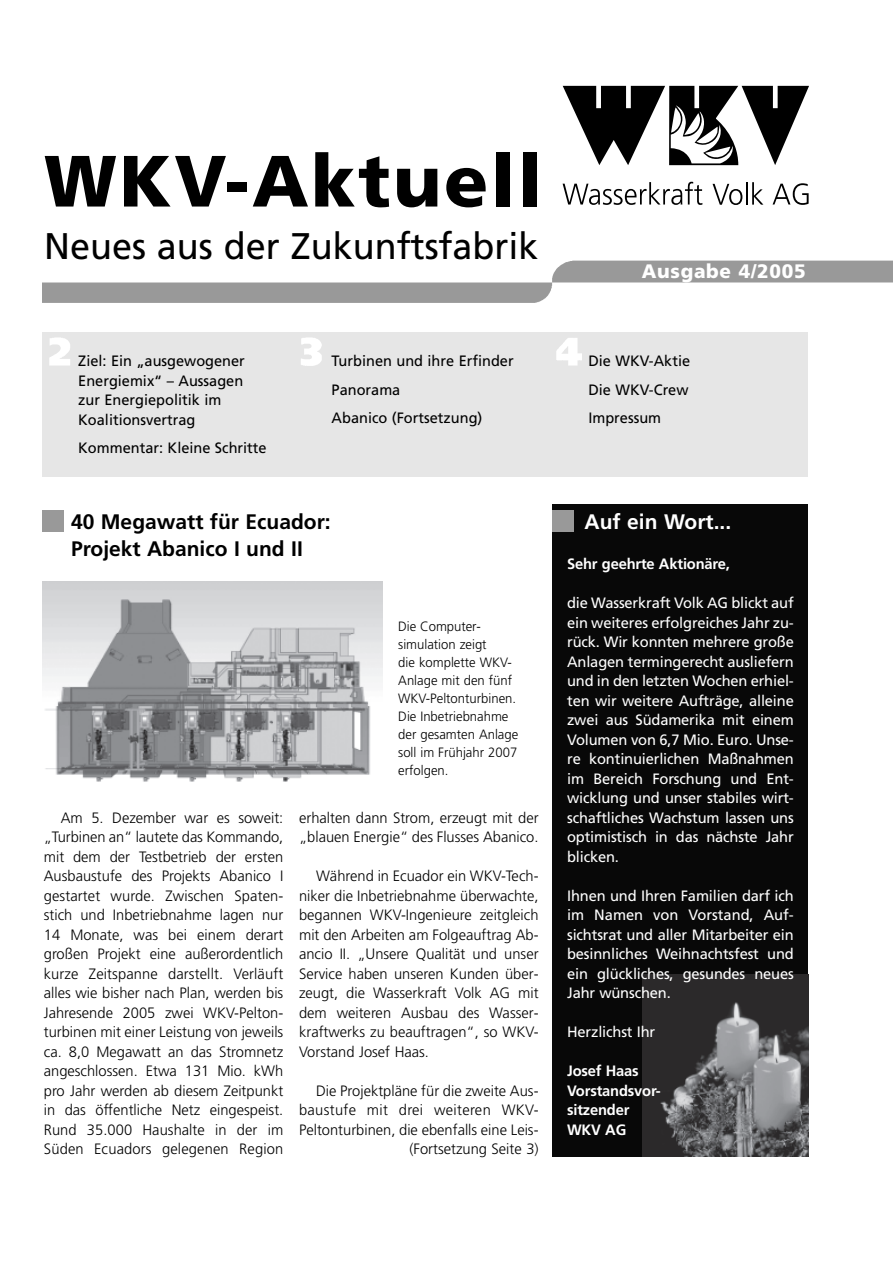
<style>
.page{position:relative;width:893px;height:1263px;background:#fff}
.page>*{position:absolute;margin:0;border:0;box-sizing:border-box;transform-origin:0 0}
.t1{font:900 72.45px "Frutiger";letter-spacing:.035em;color:#000}
.t2{font:37.05px "Frutiger";color:#000}
.t3{font:700 21px/27px "Frutiger";color:#000}
.t4{font:700 21px "Frutiger";color:#fff}
.t5{font:900 19.5px "Frutiger";letter-spacing:.035em;color:#fff}
.t6{font:300 15px/19.5px "Frutiger";color:#000;text-align:justify}
.t7{font:15px/19.5px "Frutiger";letter-spacing:-.01em;color:#fff;text-align:justify}
.t8{font:15px/28.5px "Frutiger";color:#000}
.t9{font:700 15px/19.5px "Frutiger";letter-spacing:-.01em;color:#fff}
.t10{font:300 13.5px/18px "Frutiger";color:#000}
</style>
<div class="page">
<div style="left:553px;top:504px;width:255px;height:653px;background:#080808"></div>
<svg style="left:562px;top:182px;width:140px;height:23px"></svg>
<svg style="left:712px;top:184px;width:30px;height:21px"></svg>
<hr style="left:745px;top:182px;width:2px;height:23px;background:#000">
<svg style="left:752px;top:182px;width:11px;height:23px"></svg>
<svg style="left:772px;top:183px;width:36px;height:22px"></svg>
<svg style="left:562px;top:86px;width:247px;height:79px"></svg>
<div style="left:42px;top:332px;width:766px;height:145px;background:#e6e6e6"></div>
<div style="left:42px;top:510px;width:22px;height:21px;background:#999"></div>
<img style="left:49px;top:337px;width:21px;height:29px">
<img style="left:301px;top:337px;width:21px;height:29px">
<img style="left:556px;top:338px;width:26px;height:28px">
<img style="left:42px;top:581px;width:340px;height:201px">
<img style="left:643px;top:974px;width:165px;height:183px">
<div style="left:553px;top:510px;width:21px;height:21px;background:#999"></div>
<h1 class="t1" style="left:44px;top:152px;width:499px">WKV-Aktuell</h1>
<h2 class="t2" style="left:44px;top:231px;width:496px">Neues aus der Zukunftsfabrik</h2>
<h3 class="t5" style="left:641px;top:263px;width:165px">Ausgabe 4/2005</h3>
<p class="t8" style="left:78px;top:353px;width:168px;line-height:19.5px">Ziel: Ein „ausgewogener<br>Energiemix“ – Aussagen zur Energiepolitik im<br>Koalitionsvertrag</p>
<p class="t8" style="left:78px;top:435px;width:190px">Kommentar: Kleine Schritte</p>
<p class="t8" style="left:331px;top:348px;width:183px">Turbinen und ihre Erfinder<br>Panorama<br>Abanico (Fortsetzung)</p>
<p class="t8" style="left:588px;top:348px;width:103px;text-align:justify">Die WKV-Aktie Die WKV-Crew Impressum</p>
<h3 class="t3" style="left:71px;top:510px;width:261px">40 Megawatt für Ecuador:<br>Projekt Abanico I und II</h3>
<h3 class="t4" style="left:584px;top:513px;width:148px">Auf ein Wort...</h3>
<p class="t9" style="left:567px;top:556px;width:164px">Sehr geehrte Aktionäre,</p>
<p class="t7" style="left:567px;top:595px;width:228px">die Wasserkraft Volk AG blickt auf ein weiteres erfolgreiches Jahr zu&shy;rück. Wir konnten mehrere große Anlagen termingerecht ausliefern und in den letzten Wochen erhiel&shy;ten wir weitere Aufträge, alleine zwei aus Südamerika mit einem Volumen von 6,7 Mio. Euro. Unse&shy;re kontinuierlichen Maßnahmen im Bereich Forschung und Ent&shy;wicklung und unser stabiles wirt&shy;schaftliches Wachstum lassen uns optimistisch in das nächste Jahr blicken.</p>
<p class="t7" style="left:567px;top:887px;width:228px">Ihnen und Ihren Familien darf ich im Namen von Vorstand, Auf&shy;sichtsrat und aller Mitarbeiter ein besinnliches Weihnachtsfest und ein glückliches, gesundes neues Jahr wünschen.</p>
<p class="t7" style="left:567px;top:1024px;width:90px">Herzlichst Ihr</p>
<p class="t9" style="left:567px;top:1063px;width:95px">Josef Haas<br>Vorstandsvor&shy;sitzender<br>WKV AG</p>
<p class="t10" style="left:398px;top:619px;width:122px">Die Computer&shy;simulation zeigt<br>die komplette WKV-<br>Anlage mit den fünf<br>WKV-Peltonturbinen.<br>Die Inbetriebnahme der gesamten Anlage soll im Frühjahr 2007 erfolgen.</p>
<p class="t6" style="left:44px;top:809px;width:241px;text-indent:17px">Am 5. Dezember war es soweit: „Turbinen an“ lautete das Kommando, mit dem der Testbetrieb der ersten Ausbaustufe des Projekts Abanico I gestartet wurde. Zwischen Spaten&shy;stich und Inbetriebnahme lagen nur 14 Monate, was bei einem derart großen Projekt eine außerordentlich kurze Zeitspanne darstellt. Verläuft alles wie bisher nach Plan, werden bis Jahresende 2005 zwei WKV-Pelton&shy;turbinen mit einer Leistung von jeweils ca. 8,0 Megawatt an das Stromnetz angeschlossen. Etwa 131 Mio. kWh pro Jahr werden ab diesem Zeitpunkt in das öffentliche Netz eingespeist.<br>Rund 35.000 Haushalte in der im Süden Ecuadors gelegenen Region</p>
<p class="t6" style="left:299px;top:809px;width:241px">erhalten dann Strom, erzeugt mit der „blauen Energie“ des Flusses Abanico.</p>
<p class="t6" style="left:299px;top:868px;width:241px;text-indent:17px">Während in Ecuador ein WKV-Tech&shy;niker die Inbetriebnahme überwachte, begannen WKV-Ingenieure zeitgleich mit den Arbeiten am Folgeauftrag Ab&shy;ancio II. „Unsere Qualität und unser Service haben unseren Kunden über&shy;zeugt, die Wasserkraft Volk AG mit dem weiteren Ausbau des Wasser&shy;kraftwerks zu beauftragen“, so WKV-Vorstand Josef Haas.</p>
<p class="t6" style="left:299px;top:1082px;width:241px;text-align:right">Die Projektpläne für die zweite Aus&shy;baustufe mit drei weiteren WKV-Peltonturbinen, die ebenfalls eine Leis-(Fortsetzung Seite 3)</p>
</div>
